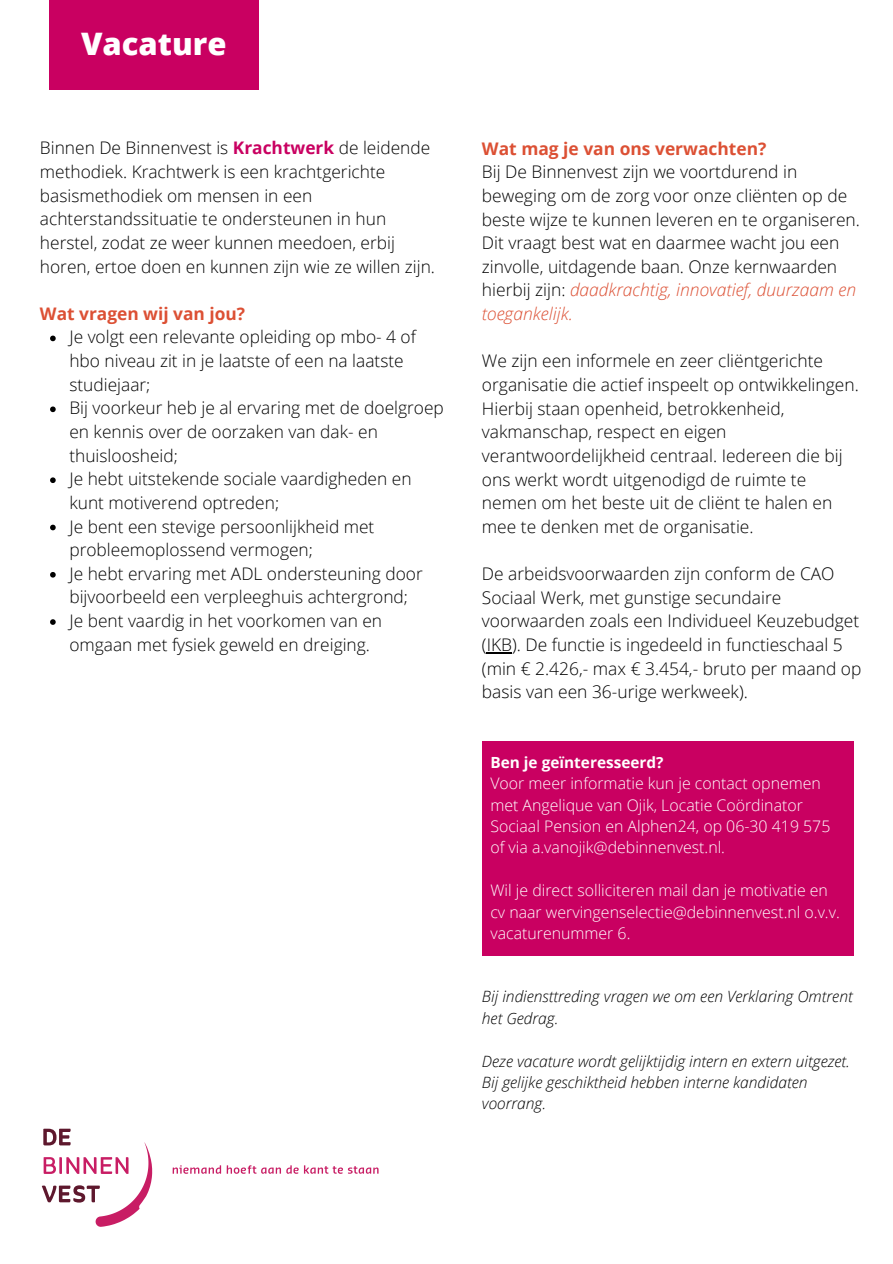
<style>
.page{position:relative;width:893px;height:1264px;background:#fff}
.page>*{position:absolute;margin:0;border:0;box-sizing:border-box;transform-origin:0 0}
.t1{font:800 30.9px "Open Sans";color:#fff}
.t2{font:300 17.4px/23.7px "Open Sans";color:#000}
.t3{font:300 17.25px/23.7px "Open Sans";color:#000}
.t4{font:700 17.25px "Open Sans";color:#dc5034}
.t5{font:300 15.9px/21.3px "Open Sans";color:#fff}
.t6{font:italic 300 15.6px/21.3px "Open Sans";color:#000}
.t7{font:700 15.3px "Open Sans";color:#fff}
.s1{font-weight:700;color:#c90061}
.s2{font-weight:700;color:#dc5034}
.s3{font-style:italic;color:#dc5034}
</style>
<div class="page">
<div style="left:49px;top:0;width:209px;height:89px;background:#c90061"></div>
<svg style="left:50px;top:335px;width:6px;height:6px"></svg>
<svg style="left:50px;top:406px;width:6px;height:6px"></svg>
<svg style="left:50px;top:477px;width:6px;height:6px"></svg>
<svg style="left:50px;top:524px;width:6px;height:6px"></svg>
<svg style="left:50px;top:572px;width:6px;height:5px"></svg>
<svg style="left:50px;top:619px;width:6px;height:6px"></svg>
<svg style="left:173px;top:1165px;width:48px;height:8px"></svg>
<svg style="left:227px;top:1165px;width:151px;height:8px"></svg>
<svg style="left:42px;top:1128px;width:110px;height:98px"></svg>
<div style="left:482px;top:741px;width:371px;height:214px;background:#c90061"></div>
<svg style="left:486px;top:652px;width:26px;height:1px"></svg>
<h1 class="t1" style="left:81px;top:22px;width:147px">Vacature</h1>
<h3 class="t3" style="left:40px;top:136px;width:396px">Binnen De Binnenvest is <span class="s1">Krachtwerk</span> de leidende methodiek. Krachtwerk is een krachtgerichte basismethodiek om mensen in een achterstandssituatie te ondersteunen in hun herstel, zodat ze weer kunnen meedoen, erbij horen, ertoe doen en kunnen zijn wie ze willen zijn.</h3>
<h2 class="t4" style="left:40px;top:301px;width:206px">Wat vragen wij van jou?</h2>
<p class="t3" style="left:69px;top:325px;width:348px">Je volgt een relevante opleiding op mbo- 4 of hbo niveau zit in je laatste of een na laatste studiejaar;</p>
<p class="t3" style="left:69px;top:396px;width:376px">Bij voorkeur heb je al ervaring met de doelgroep en kennis over de oorzaken van dak- en thuisloosheid;</p>
<p class="t3" style="left:69px;top:467px;width:343px">Je hebt uitstekende sociale vaardigheden en kunt motiverend optreden;</p>
<p class="t3" style="left:69px;top:514px;width:306px">Je bent een stevige persoonlijkheid met probleemoplossend vermogen;</p>
<p class="t3" style="left:69px;top:561px;width:355px">Je hebt ervaring met ADL ondersteuning door bijvoorbeeld een verpleeghuis achtergrond;</p>
<p class="t3" style="left:69px;top:608px;width:314px">Je bent vaardig in het voorkomen van en omgaan met fysiek geweld en dreiging.</p>
<h3 class="t2" style="left:482px;top:136px;width:379px"><span class="s2">Wat mag je van ons verwachten?<br></span>Bij De Binnenvest zijn we voortdurend in beweging om de zorg voor onze cliënten op de beste wijze te kunnen leveren en te organiseren.<br>Dit vraagt best wat en daarmee wacht jou een zinvolle, uitdagende baan. Onze kernwaarden hierbij zijn: <span class="s3">daadkrachtig, innovatief, duurzaam en toegankelijk.</span></h3>
<p class="t2" style="left:482px;top:349px;width:378px">We zijn een informele en zeer cliëntgerichte organisatie die actief inspeelt op ontwikkelingen.<br>Hierbij staan openheid, betrokkenheid, vakmanschap, respect en eigen verantwoordelijkheid centraal. Iedereen die bij ons werkt wordt uitgenodigd de ruimte te nemen om het beste uit de cliënt te halen en mee te denken met de organisatie.</p>
<p class="t2" style="left:482px;top:561px;width:381px">De arbeidsvoorwaarden zijn conform de CAO Sociaal Werk, met gunstige secundaire voorwaarden zoals een Individueel Keuzebudget (IKB). De functie is ingedeeld in functieschaal 5 (min € 2.426,- max € 3.454,- bruto per maand op basis van een 36-urige werkweek).</p>
<h3 class="t7" style="left:490px;top:751px;width:175px">Ben je geïnteresseerd?</h3>
<h3 class="t5" style="left:490px;top:772px;width:341px">Voor meer informatie kun je contact opnemen met Angelique van Ojik, Locatie Coördinator Sociaal Pension en Alphen24, op 06-30 419 575 of via a.vanojik@debinnenvest.nl.</h3>
<h3 class="t5" style="left:490px;top:879px;width:351px">Wil je direct solliciteren mail dan je motivatie en cv naar wervingenselectie@debinnenvest.nl o.v.v. vacaturenummer 6.</h3>
<h3 class="t6" style="left:482px;top:985px;width:372px">Bij indiensttreding vragen we om een Verklaring Omtrent het Gedrag.</h3>
<h3 class="t6" style="left:482px;top:1049px;width:369px">Deze vacature wordt gelijktijdig intern en extern uitgezet.<br>Bij gelijke geschiktheid hebben interne kandidaten voorrang.</h3>
</div>
